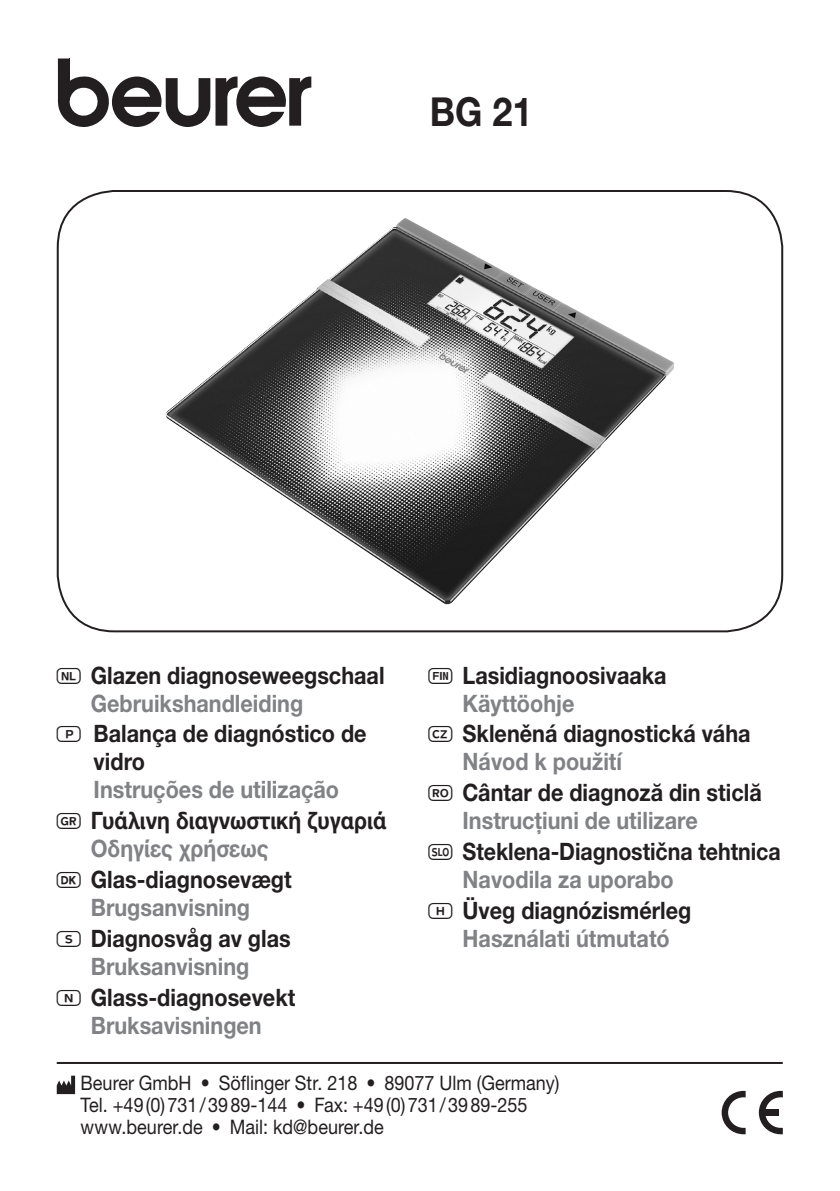
<style>
.page{position:relative;width:840px;height:1191px;background:#fff}
.page>*{position:absolute;margin:0;border:0;box-sizing:border-box;transform-origin:0 0}
.t1{font:700 40px "Helvetica Neue LTW1 G";color:#231f20;scale:.9 1}
.t2{font:700 24px/28px "Helvetica Neue LTW1 G";color:#231f20;scale:.9 1}
.t3{font:700 24px/28px "Helvetica Neue LTW1 G";color:#231f20;scale:.89 1}
.t4{font:700 24px "Helvetica Neue LTW1 G";color:#808285;scale:.9 1}
.t5{font:20px/22px "Helvetica Neue LTW1 G";color:#231f20;scale:.9 1}
.s1{font-family:"Laend Beurer"}
.s2{color:#808285}
</style>
<div class="page">
<svg style="left:58px;top:58px;width:253px;height:69px"></svg>
<svg style="left:758px;top:1091px;width:24px;height:43px"></svg>
<div style="left:763px;top:1109px;width:15px;height:6px;background:#231f20"></div>
<svg style="left:721px;top:1091px;width:24px;height:43px"></svg>
<hr style="left:57px;top:1062px;width:725px;height:2px;background:#231f20">
<svg style="left:57px;top:1075px;width:18px;height:19px"></svg>
<img style="left:165px;top:218px;width:509px;height:387px">
<h1 class="t1" style="left:429px;top:98px;width:115px">BG 21</h1>
<p class="t2" style="left:91px;top:663px;width:328px;text-indent:-34px"><span class="s1">O</span> Glazen diagnoseweegschaal<br><span class="s2">Gebruikshandleiding</span></p>
<p class="t2" style="left:94px;top:722px;width:305px;text-indent:-37px"><span class="s1">P</span> Balança de diagnóstico de vidro</p>
<p class="t2" style="left:57px;top:777px;width:367px;line-height:30.8px;text-align:center"><span class="s2">Instruções de utilização<br></span><span class="s1">K</span> Γυάλινη διαγνωστική ζυγαριά</p>
<p class="t2" style="left:57px;top:835px;width:262px;line-height:30.8px;text-align:center"><span class="s2">Oδηγίες χρήσεως<br></span><span class="s1">C</span> Glas-diagnosevægt</p>
<p class="t2" style="left:57px;top:894px;width:261px;line-height:30.8px;text-align:center"><span class="s2">Brugsanvisning<br></span><span class="s1">S</span> Diagnosvåg av glas</p>
<p class="t2" style="left:57px;top:953px;width:266px;line-height:30.8px;text-align:center"><span class="s2">Bruksanvisning<br></span><span class="s1">N</span> Glass-diagnosevekt</p>
<p class="t4" style="left:91px;top:1016px;width:191px">Bruksavisningen</p>
<p class="t2" style="left:462px;top:663px;width:228px;text-indent:-34px"><span class="s1">T</span> Lasidiagnoosivaaka<br><span class="s2">Käyttöohje</span></p>
<p class="t2" style="left:462px;top:722px;width:321px;text-indent:-34px"><span class="s1">Z</span> Skleněná diagnostická váha<br><span class="s2">Návod k použití</span></p>
<p class="t2" style="left:462px;top:781px;width:334px;text-indent:-34px"><span class="s1">R</span> Cântar de diagnoză din sticlă<br><span class="s2">Instrucţiuni de utilizare</span></p>
<p class="t3" style="left:462px;top:840px;width:359px;text-indent:-34px"><span class="s1">N</span> Steklena-Diagnostična tehtnica<br><span class="s2">Navodila za uporabo</span></p>
<p class="t2" style="left:428px;top:898px;width:293px;text-align:center"><span class="s1">H</span> Üveg diagnózismérleg<br><span class="s2">Használati útmutató</span></p>
<p class="t5" style="left:81px;top:1074px;width:533px">Beurer GmbH • Söflinger Str. 218 • 89077 Ulm (Germany)<br>Tel. +49 (0) 731 / 39 89-144 • Fax: +49 (0) 731 / 39 89-255 www.beurer.de • Mail: kd@beurer.de</p>
</div>
